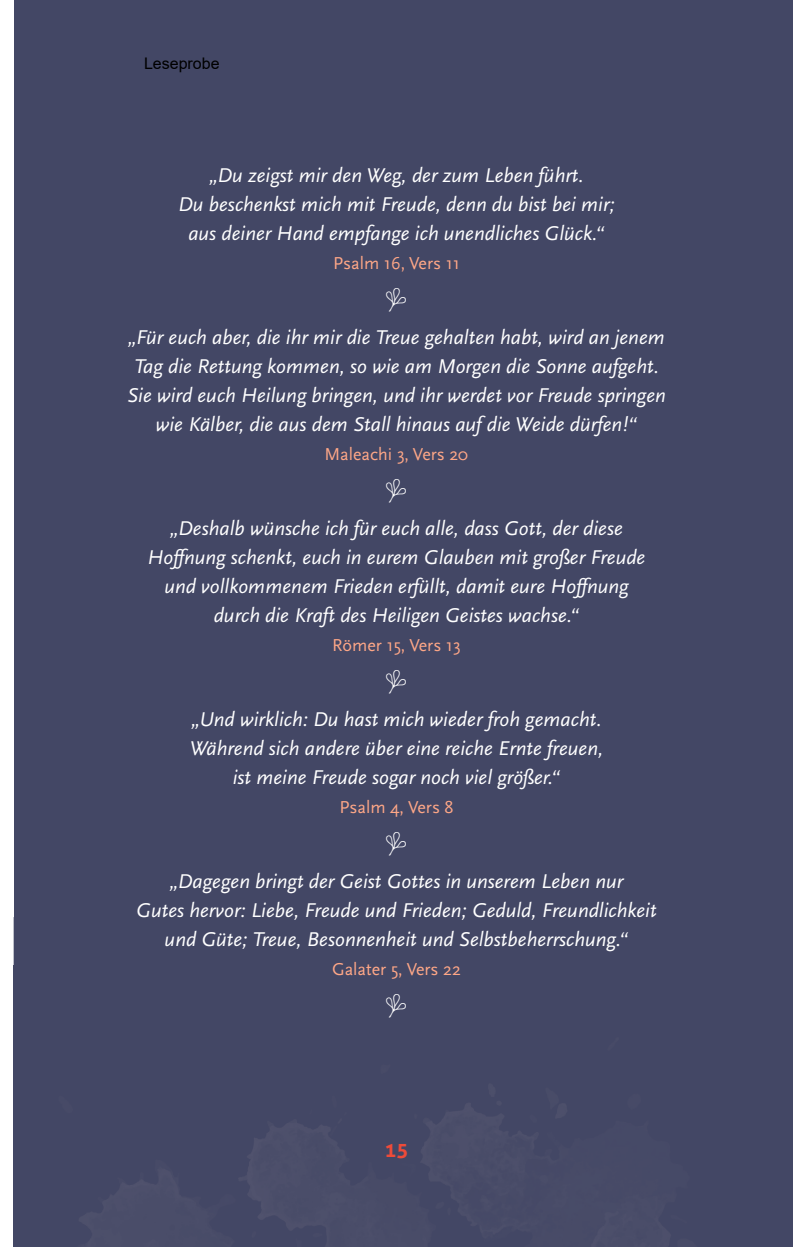
<style>
.page{position:relative;width:793px;height:1247px;background:#fff}
.page>*{position:absolute;margin:0;border:0;box-sizing:border-box;transform-origin:0 0}
.t1{font:42px "Beloved Ornaments";color:#fff}
.t2{font:italic 20.8px/29px "Scala Sans Pro";color:#fff;text-align:center}
.t3{font:700 20px "Aller";color:#ee4b39}
.t4{font:18px "Scala Sans Pro";color:#fea787}
.t5{font:16px "Arial";color:#000}
</style>
<div class="page">
<div style="left:14px;top:0;width:779px;height:1246px;background:#434765"></div>
<img style="left:13px;top:983px;width:1px;height:263px">
<img style="left:83px;top:1103px;width:522px;height:143px">
<p class="t5" style="left:144px;top:52px;width:77px">Leseprobe</p>
<p class="t2" style="left:178px;top:161px;width:438px">„Du zeigst mir den Weg, der zum Leben führt.<br>Du beschenkst mich mit Freude, denn du bist bei mir; aus deiner Hand empfange ich unendliches Glück.“</p>
<p class="t4" style="left:333px;top:253px;width:128px">Psalm 16, Vers 11</p>
<h1 class="t1" style="left:386px;top:283px;width:22px">■</h1>
<p class="t2" style="left:127px;top:323px;width:540px">„Für euch aber, die ihr mir die Treue gehalten habt, wird an jenem Tag die Rettung kommen, so wie am Morgen die Sonne aufgeht.<br>Sie wird euch Heilung bringen, und ihr werdet vor Freude springen wie Kälber, die aus dem Stall hinaus auf die Weide dürfen!“</p>
<p class="t4" style="left:324px;top:444px;width:146px">Maleachi 3, Vers 20</p>
<h1 class="t1" style="left:386px;top:474px;width:22px">■</h1>
<p class="t2" style="left:147px;top:514px;width:499px">„Deshalb wünsche ich für euch alle, dass Gott, der diese Hoffnung schenkt, euch in eurem Glauben mit großer Freude und vollkommenem Frieden erfüllt, damit eure Hoffnung durch die Kraft des Heiligen Geistes wachse.“</p>
<p class="t4" style="left:332px;top:635px;width:130px">Römer 15, Vers 13</p>
<h1 class="t1" style="left:386px;top:665px;width:22px">■</h1>
<p class="t2" style="left:190px;top:705px;width:415px">„Und wirklich: Du hast mich wieder froh gemacht.<br>Während sich andere über eine reiche Ernte freuen, ist meine Freude sogar noch viel größer.“</p>
<p class="t4" style="left:339px;top:797px;width:116px">Psalm 4, Vers 8</p>
<h1 class="t1" style="left:386px;top:827px;width:22px">■</h1>
<p class="t2" style="left:136px;top:867px;width:522px">„Dagegen bringt der Geist Gottes in unserem Leben nur<br>Gutes hervor: Liebe, Freude und Frieden; Geduld, Freundlichkeit und Güte; Treue, Besonnenheit und Selbstbeherrschung.“</p>
<p class="t4" style="left:332px;top:959px;width:130px">Galater 5, Vers 22</p>
<h1 class="t1" style="left:386px;top:989px;width:22px">■</h1>
<p class="t3" style="left:384px;top:1137px;width:26px">15</p>
</div>
